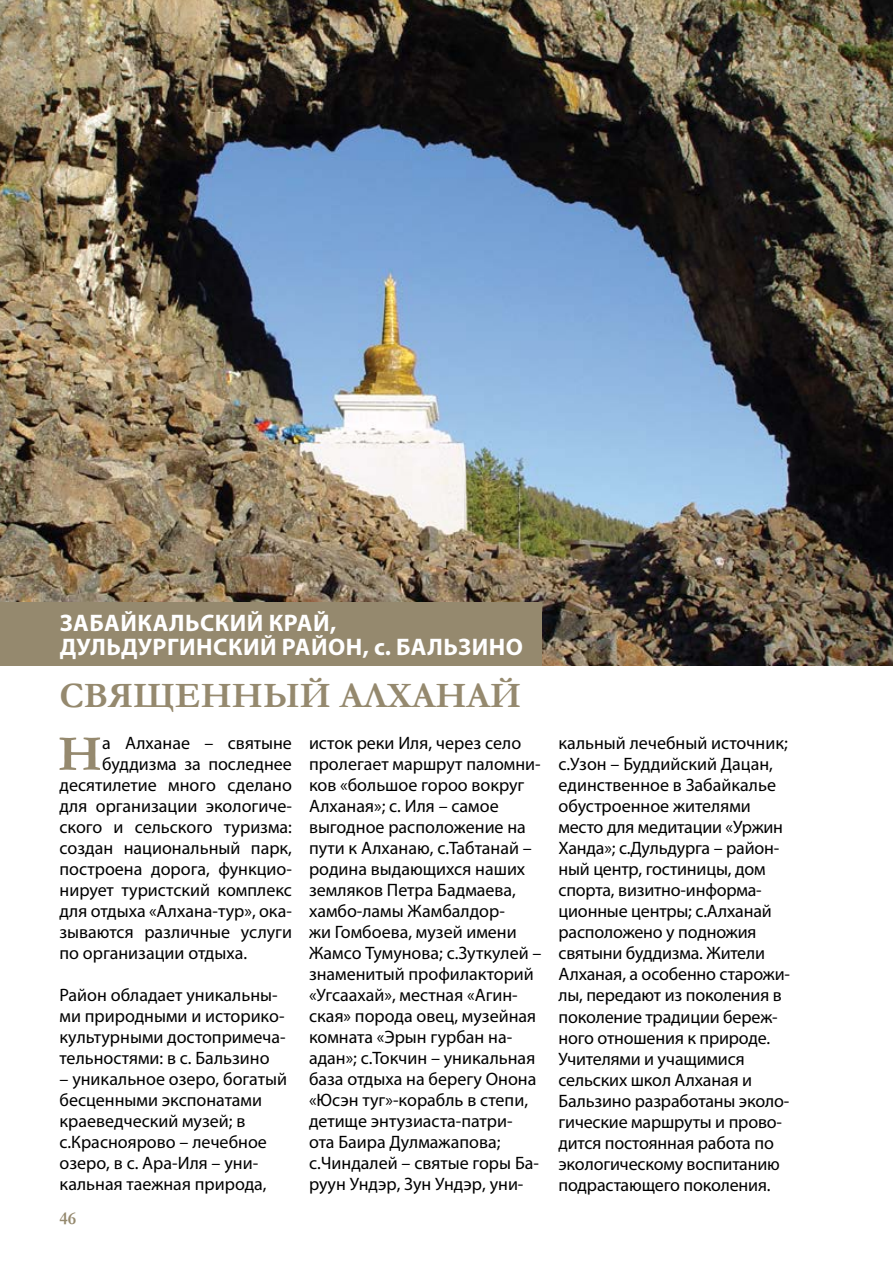
<style>
.page{position:relative;width:893px;height:1263px;background:#fff}
.page>*{position:absolute;margin:0;border:0;box-sizing:border-box;transform-origin:0 0}
.t1{font:700 51px "Garamond";color:#95896e}
.t2{font:700 36px "Garamond";color:#95896e}
.t3{font:700 24px/24px "Myriad Pro";letter-spacing:.02em;color:#fff}
.t4{font:18px/21px "Myriad Pro";color:#000}
.t5{font:700 18px "Garamond";color:#95896e}
</style>
<div class="page">
<img style="left:0;top:0;width:893px;height:665px">
<div style="left:0;top:602px;width:541px;height:63px;background:#95896e"></div>
<h3 class="t3" style="left:60px;top:610px;width:465px">ЗАБАЙКАЛЬСКИЙ КРАЙ,<br>ДУЛЬДУРГИНСКИЙ РАЙОН, с. БАЛЬЗИНО</h3>
<h2 class="t2" style="left:60px;top:671px;width:463px">СВЯЩЕННЫЙ АЛХАНАЙ</h2>
<h1 class="t1" style="left:58px;top:719px;width:46px">Н</h1>
<p class="t4" style="left:102px;top:732px;width:191px">а Алханае – святыне</p>
<p class="t4" style="left:102px;top:753px;width:191px">буддизма за последнее</p>
<p class="t4" style="left:60px;top:774px;width:234px">десятилетие много сделано</p>
<p class="t4" style="left:60px;top:795px;width:234px">для организации экологиче-</p>
<p class="t4" style="left:60px;top:816px;width:234px">ского и сельского туризма:</p>
<p class="t4" style="left:60px;top:837px;width:234px">создан национальный парк,</p>
<p class="t4" style="left:60px;top:858px;width:234px">построена дорога, функцио-</p>
<p class="t4" style="left:60px;top:879px;width:234px">нирует туристский комплекс</p>
<p class="t4" style="left:60px;top:900px;width:234px">для отдыха «Алхана-тур», ока-</p>
<p class="t4" style="left:60px;top:921px;width:234px">зываются различные услуги</p>
<p class="t4" style="left:60px;top:942px;width:189px">по организации отдыха.</p>
<p class="t4" style="left:60px;top:984px;width:228px">Район обладает уникальны&shy;ми природными и историко&shy;культурными достопримеча&shy;тельностями: в с. Бальзино</p>
<p class="t4" style="left:60px;top:1068px;width:229px">– уникальное озеро, богатый бесценными экспонатами краеведческий музей; в с.Красноярово – лечебное озеро, в с. Ара-Иля – уни&shy;кальная таежная природа,</p>
<p class="t5" style="left:60px;top:1206px;width:18px">46</p>
<p class="t4" style="left:309px;top:732px;width:234px">исток реки Иля, через село пролегает маршрут паломни&shy;ков «большое гороо вокруг<br>Алханая»; с. Иля – самое выгодное расположение на пути к Алханаю, с.Табтанай – родина выдающихся наших земляков Петра Бадмаева, хамбо-ламы Жамбалдор-<br>жи Гомбоева, музей имени<br>Жамсо Тумунова; с.Зуткулей – знаменитый профилакторий «Угсаахай», местная «Агин&shy;ская» порода овец, музейная комната «Эрын гурбан на&shy;адан»; с.Токчин – уникальная база отдыха на берегу Онона «Юсэн туг»-корабль в степи, детище энтузиаста-патри&shy;ота Баира Дулмажапова; с.Чиндалей – святые горы Ба&shy;руун Ундэр, Зун Ундэр, уни-</p>
<p class="t4" style="left:558px;top:732px;width:233px">кальный лечебный источник; с.Узон – Буддийский Дацан, единственное в Забайкалье обустроенное жителями место для медитации «Уржин<br>Ханда»; с.Дульдурга – район&shy;ный центр, гостиницы, дом спорта, визитно-информа&shy;ционные центры; с.Алханай расположено у подножия святыни буддизма. Жители<br>Алханая, а особенно старожи&shy;лы, передают из поколения в поколение традиции береж&shy;ного отношения к природе.<br>Учителями и учащимися сельских школ Алханая и<br>Бальзино разработаны эколо&shy;гические маршруты и прово&shy;дится постоянная работа по экологическому воспитанию подрастающего поколения.</p>
</div>
